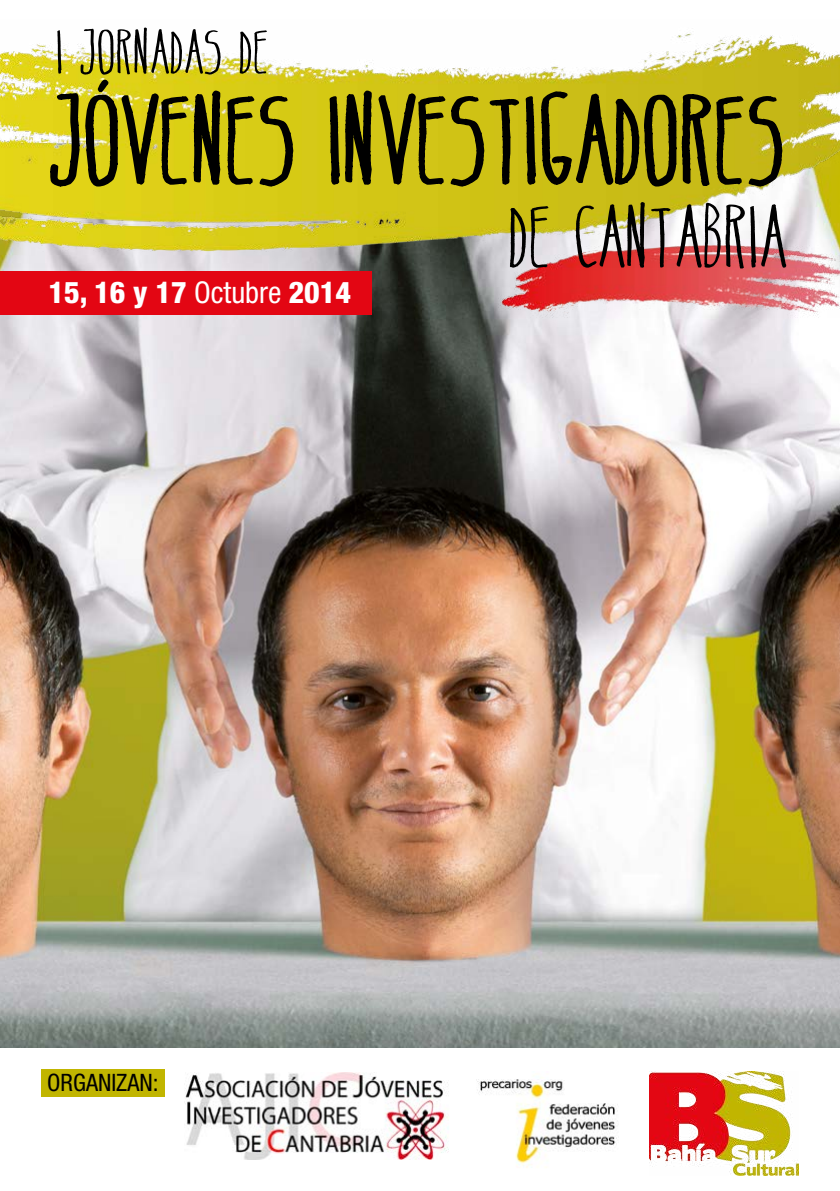
<style>
.page{position:relative;width:840px;height:1191px;background:#fff}
.page>*{position:absolute;margin:0;border:0;box-sizing:border-box;transform-origin:0 0}
.t1{font:124.2px "Belta";color:#000}
.t2{font:88.4px "Belta";color:#000}
.t3{font:62.2px "Belta";color:#000}
.t4{font:800 condensed 30px "Helvetica Neue";color:#fff}
.t5{font:condensed 24px "Helvetica Neue";color:#000}
.s1{font-weight:400}
</style>
<div class="page">
<div style="left:42px;top:1068px;width:122px;height:28px;background:#c1b500"></div>
<img style="left:0;top:267px;width:839px;height:780px">
<img style="left:476px;top:1079px;width:142px;height:89px">
<img style="left:185px;top:1072px;width:264px;height:87px">
<img style="left:649px;top:1071px;width:149px;height:104px">
<img style="left:495px;top:267px;width:344px;height:50px">
<img style="left:0;top:33px;width:839px;height:234px">
<svg style="left:49px;top:78px;width:245px;height:112px;background:#b8ad18"></svg>
<svg style="left:326px;top:90px;width:457px;height:100px;background:#a69b13"></svg>
<div style="left:0;top:271px;width:371px;height:43px;background:#e30613"></div>
<p class="t3" style="left:57px;top:19px;width:215px">I JORNADAS DE</p>
<p class="t1" style="left:51px;top:75px;width:738px">JÓVENES INVESTIGADORES</p>
<p class="t2" style="left:509px;top:190px;width:280px">DE CANTABRIA</p>
<p class="t4" style="left:48px;top:273px;width:304px">15, 16 y 17 <span class="s1">Octubre</span> 2014</p>
<p class="t5" style="left:47px;top:1068px;width:113px">ORGANIZAN:</p>
</div>
